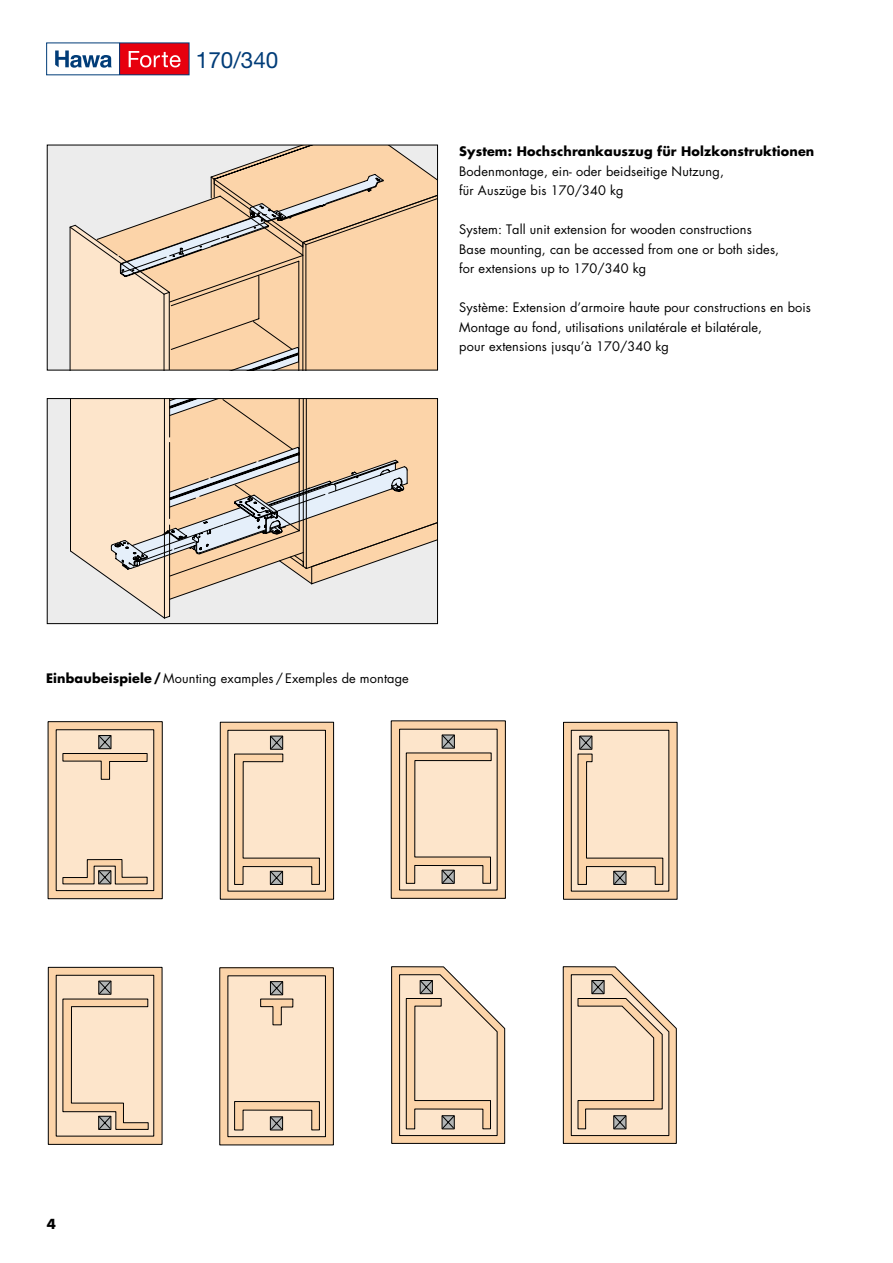
<style>
.page{position:relative;width:893px;height:1263px;background:#fff}
.page>*{position:absolute;margin:0;border:0;box-sizing:border-box;transform-origin:0 0}
.t1{font:22.5px "Helvetica Neue LT Std";color:#003c78}
.t2{font:700 13.5px "Futura";color:#000}
.t3{font:12.75px/19.5px "Futura Std";letter-spacing:.01em;color:#000}
.t4{font:700 12.75px "Futura Std";letter-spacing:.01em;color:#000}
.s1{font-weight:700}
</style>
<div class="page">
<div style="left:47px;top:399px;width:391px;height:225px;background:#ececec"></div>
<svg style="left:70px;top:400px;width:366px;height:218px"></svg>
<div style="left:47px;top:398px;width:391px;height:226px;border:1px solid #000"></div>
<div style="left:47px;top:145px;width:391px;height:225px;background:#ececec"></div>
<svg style="left:70px;top:147px;width:366px;height:222px"></svg>
<div style="left:48px;top:721px;width:115px;height:178px;background:#fcd4a9;border:1px solid #000"></div>
<div style="left:220px;top:722px;width:114px;height:177px;background:#fcd4a9;border:1px solid #000"></div>
<svg style="left:48px;top:967px;width:114px;height:178px;background:#dab792"></svg>
<div style="left:220px;top:968px;width:113px;height:177px;background:#fcd4a9"></div>
<div style="left:219px;top:967px;width:115px;height:178px;border:1px solid #000"></div>
<div style="left:391px;top:721px;width:114px;height:177px;background:#fcd4a9"></div>
<div style="left:391px;top:720px;width:115px;height:179px;border:1px solid #000"></div>
<svg style="left:565px;top:724px;width:110px;height:174px;background:#eec8a0"></svg>
<div style="left:563px;top:722px;width:114px;height:178px;border:1px solid #000"></div>
<div style="left:56px;top:729px;width:98px;height:162px;background:#fde5cb"></div>
<svg style="left:62px;top:735px;width:86px;height:45px"></svg>
<svg style="left:62px;top:859px;width:86px;height:26px"></svg>
<div style="left:227px;top:730px;width:99px;height:161px;background:#fde5cb;border:1px solid #000"></div>
<svg style="left:234px;top:735px;width:86px;height:150px"></svg>
<div style="left:399px;top:729px;width:98px;height:161px;background:#fde5cb;border:1px solid #000"></div>
<svg style="left:406px;top:734px;width:86px;height:150px"></svg>
<div style="left:571px;top:730px;width:98px;height:161px;background:#fde5cb;border:1px solid #000"></div>
<svg style="left:577px;top:735px;width:87px;height:150px"></svg>
<svg style="left:391px;top:966px;width:114px;height:178px;background:#e5ceb4"></svg>
<svg style="left:562px;top:966px;width:115px;height:178px;background:#e9d3ba"></svg>
<div style="left:56px;top:975px;width:98px;height:161px;background:#fde5cb"></div>
<svg style="left:62px;top:980px;width:87px;height:150px"></svg>
<div style="left:227px;top:975px;width:99px;height:162px;background:#fde5cb;border:1px solid #000"></div>
<svg style="left:234px;top:1101px;width:86px;height:30px"></svg>
<svg style="left:260px;top:981px;width:34px;height:44px"></svg>
<svg style="left:46px;top:43px;width:143px;height:32px"></svg>
<h1 class="t1" style="left:196px;top:47px;width:84px">170/340</h1>
<p class="t4" style="left:459px;top:143px;width:357px">System: Hochschrankauszug für Holzkonstruktionen</p>
<p class="t3" style="left:459px;top:161px;width:266px">Bodenmontage, ein- oder beidseitige Nutzung, für Auszüge bis 170/340 kg</p>
<p class="t3" style="left:459px;top:220px;width:321px">System: Tall unit extension for wooden constructions<br>Base mounting, can be accessed from one or both sides, for extensions up to 170/340 kg</p>
<p class="t3" style="left:459px;top:298px;width:353px">Système: Extension d’armoire haute pour constructions en bois<br>Montage au fond, utilisations unilatérale et bilatérale,<br>pour extensions jusqu’à 170/340 kg</p>
<p class="t3" style="left:46px;top:668px;width:364px"><span class="s1">Einbaubeispiele/</span> Mounting examples/Exemples de montage</p>
<p class="t2" style="left:47px;top:1214px;width:11px">4</p>
</div>
